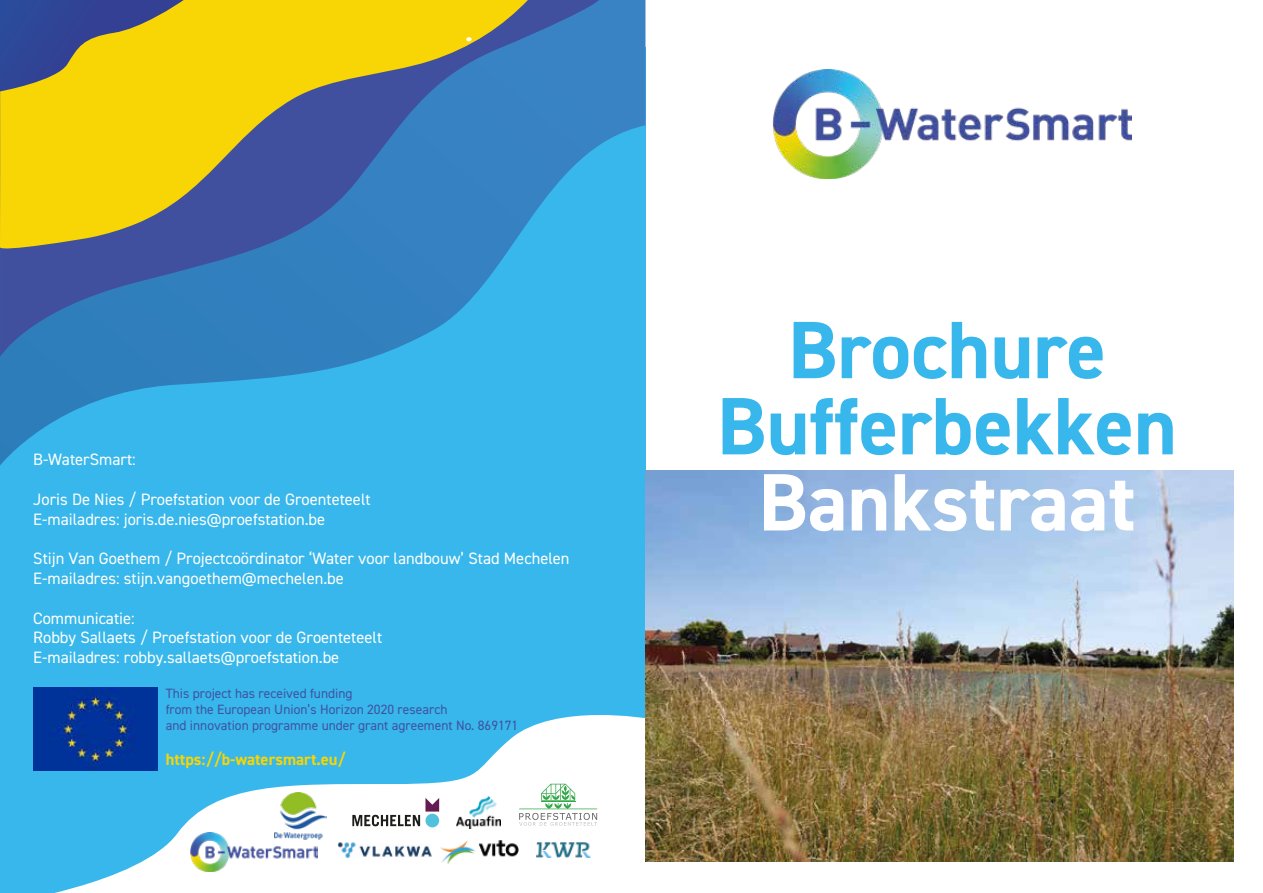
<style>
.page{position:relative;width:1263px;height:893px;background:#fff}
.page>*{position:absolute;margin:0;border:0;box-sizing:border-box;transform-origin:0 0}
.t1{font:700 81.6px/76.2px "DIN2014";color:#37b7eb;text-align:center}
.t2{font:700 81.6px "DIN2014";color:#fff}
.t3{font:16.5px/19.8px "DIN2014";color:#fff}
.t4{font:700 16.5px "DIN2014";color:#f8d504}
.t5{font:13.5px/16.2px "DIN2014";color:#3f53a0}
</style>
<div class="page">
<div style="left:1px;top:47px;width:645px;height:846px;background:#37b7eb"></div>
<svg style="left:0;top:0;width:645px;height:466px"></svg>
<svg style="left:0;top:702px;width:649px;height:191px"></svg>
<svg style="left:0;top:0;width:600px;height:357px;fill:#3780c0"></svg>
<svg style="left:0;top:0;width:529px;height:253px;background:#959c5d"></svg>
<svg style="left:0;top:0;width:184px;height:91px;background:#8d8751"></svg>
<svg style="left:466px;top:37px;width:6px;height:4px"></svg>
<img style="left:457px;top:797px;width:44px;height:32px">
<img style="left:439px;top:840px;width:79px;height:24px">
<img style="left:335px;top:840px;width:99px;height:20px">
<svg style="left:519px;top:784px;width:78px;height:42px;background:#ddebe0"></svg>
<svg style="left:352px;top:798px;width:87px;height:28px;background:#cecacd"></svg>
<div style="left:425px;top:814px;width:14px;height:13px;background:#52c1dd;border-radius:50%"></div>
<img style="left:274px;top:793px;width:53px;height:47px">
<img style="left:537px;top:843px;width:57px;height:14px">
<img style="left:645px;top:470px;width:588px;height:391px">
<img style="left:33px;top:688px;width:124px;height:82px">
<img style="left:773px;top:69px;width:358px;height:110px">
<img style="left:190px;top:833px;width:127px;height:39px">
<p class="t3" style="left:33px;top:449px;width:104px">B-WaterSmart:</p>
<p class="t3" style="left:33px;top:489px;width:339px">Joris De Nies / Proefstation voor de Groenteteelt<br>E-mailadres: joris.de.nies@proefstation.be</p>
<p class="t3" style="left:33px;top:548px;width:538px">Stijn Van Goethem / Projectcoördinator ‘Water voor landbouw’ Stad Mechelen<br>E-mailadres: stijn.vangoethem@mechelen.be</p>
<p class="t3" style="left:33px;top:608px;width:350px">Communicatie:<br>Robby Sallaets / Proefstation voor de Groenteteelt<br>E-mailadres: robby.sallaets@proefstation.be</p>
<p class="t5" style="left:166px;top:685px;width:354px">This project has received funding<br>from the European Union’s Horizon 2020 research<br>and innovation programme under grant agreement No. 869171</p>
<p class="t4" style="left:166px;top:748px;width:181px">https://b-watersmart.eu/</p>
<h1 class="t1" style="left:717px;top:311px;width:461px">Brochure<br>Bufferbekken</h1>
<h1 class="t2" style="left:758px;top:448px;width:379px">Bankstraat</h1>
</div>
